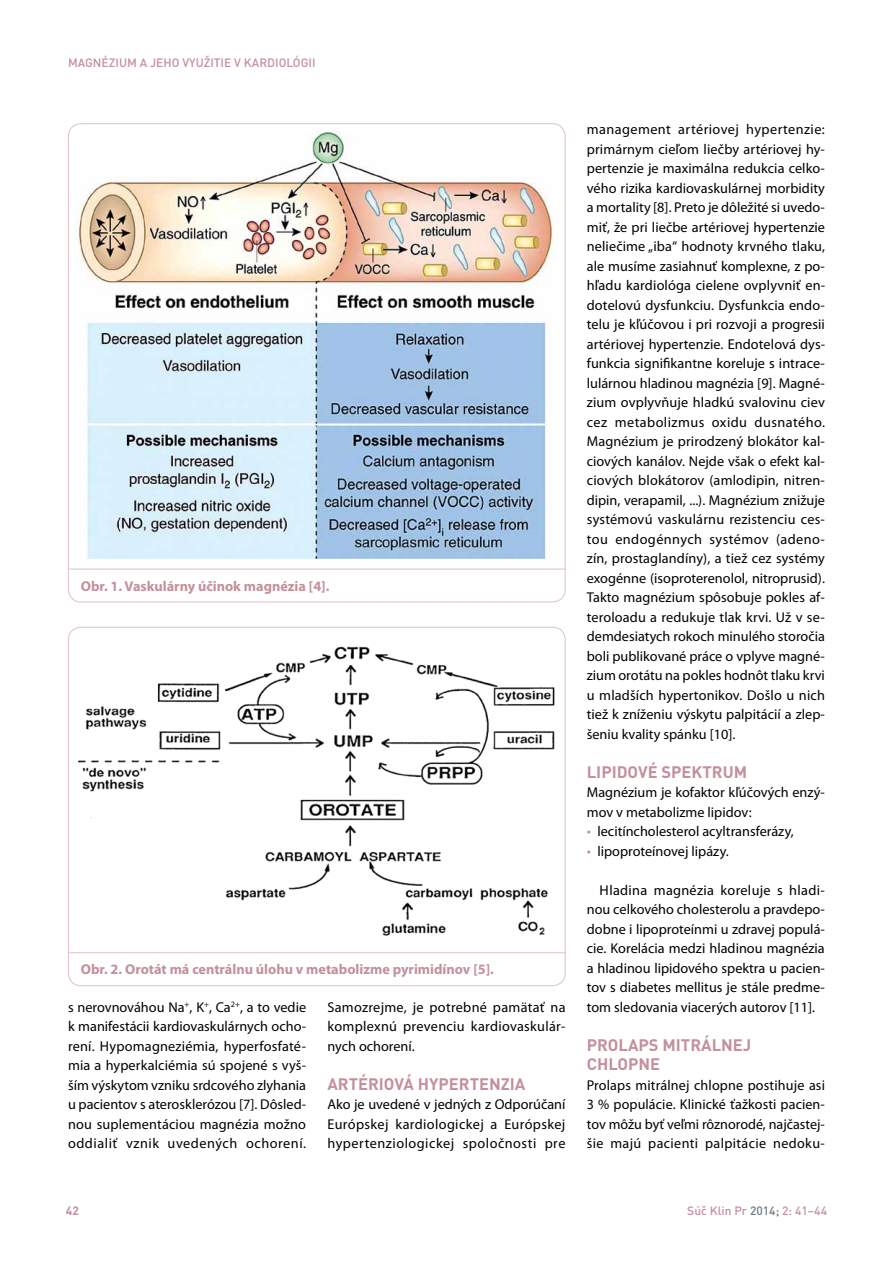
<style>
.page{position:relative;width:893px;height:1263px;background:#fff}
.page>*{position:absolute;margin:0;border:0;box-sizing:border-box;transform-origin:0 0}
.t1{font:700 16.5px/19.5px "DINCE";color:#c3909b}
.t2{font:14.25px/19.5px "Myriad Pro";color:#000;text-align:justify}
.t3{font:700 14.25px "Myriad Pro";color:#c3909b}
.t4{font:500 12px "DINCE";color:#c3909b}
.t5{font:700 12px "DINCE";color:#c3909b}
.s1{font-size:15px;color:#c3909b}
.s2{color:#6b7b84}
</style>
<div class="page">
<img style="left:78px;top:131px;width:480px;height:427px">
<hr style="left:68px;top:569px;width:498px;height:1px;background:#dfc1c6">
<img style="left:77px;top:646px;width:478px;height:290px">
<hr style="left:68px;top:952px;width:498px;height:1px;background:#dfc1c6">
<p class="t4" style="left:68px;top:55px;width:249px">MAGNÉZIUM A JEHO VYUŽITIE V KARDIOLÓGII</p>
<p class="t3" style="left:81px;top:577px;width:250px">Obr. 1. Vaskulárny účinok magnézia [4].</p>
<p class="t3" style="left:81px;top:960px;width:415px">Obr. 2. Orotát má centrálnu úlohu v metabolizme pyrimidínov [5].</p>
<p class="t2" style="left:68px;top:997px;width:240px">s nerovnováhou Na<sup>+</sup>, K<sup>+</sup>, Ca<sup>2+</sup>, a to vedie k manifestácii kardiovaskulárnych ocho&shy;rení. Hypomagneziémia, hyperfosfaté&shy;mia a hyperkalciémia sú spojené s vyš&shy;ším výskytom vzniku srdcového zlyhania u pacientov s aterosklerózou [7]. Dôsled&shy;nou suplementáciou magnézia možno oddialiť vznik uvedených ochorení.</p>
<p class="t2" style="left:327px;top:997px;width:240px">Samozrejme, je potrebné pamätať na komplexnú prevenciu kardiovaskulár&shy;nych ochorení.</p>
<p class="t1" style="left:327px;top:1073px;width:198px">ARTÉRIOVÁ HYPERTENZIA</p>
<p class="t2" style="left:327px;top:1095px;width:240px">Ako je uvedené v jedných z Odporúčaní Európskej kardiologickej a Európskej hypertenziologickej spoločnosti pre</p>
<p class="t2" style="left:587px;top:120px;width:240px">management artériovej hypertenzie: primárnym cieľom liečby artériovej hy&shy;pertenzie je maximálna redukcia celko&shy;vého rizika kardiovaskulárnej morbidity a mortality [8]. Preto je dôležité si uvedo&shy;miť, že pri liečbe artériovej hypertenzie neliečime „iba“ hodnoty krvného tlaku, ale musíme zasiahnuť komplexne, z po&shy;hľadu kardiológa cielene ovplyvniť en&shy;dotelovú dysfunkciu. Dysfunkcia endo&shy;telu je kľúčovou i pri rozvoji a progresii artériovej hypertenzie. Endotelová dys&shy;funkcia signifikantne koreluje s intrace&shy;lulárnou hladinou magnézia [9]. Magné&shy;zium ovplyvňuje hladkú svalovinu ciev cez metabolizmus oxidu dusnatého.<br>Magnézium je prirodzený blokátor kal&shy;ciových kanálov. Nejde však o efekt kal&shy;ciových blokátorov (amlodipin, nitren&shy;dipin, verapamil, ...). Magnézium znižuje systémovú vaskulárnu rezistenciu ces&shy;tou endogénnych systémov (adeno&shy;zín, prostaglandíny), a tiež cez systémy exogénne (isoproterenolol, nitroprusid).<br>Takto magnézium spôsobuje pokles af&shy;teroloadu a redukuje tlak krvi. Už v se&shy;demdesiatych rokoch minulého storočia boli publikované práce o vplyve magné&shy;zium orotátu na pokles hodnôt tlaku krvi u mladších hypertonikov. Došlo u nich tiež k zníženiu výskytu palpitácií a zlep&shy;šeniu kvality spánku [10].</p>
<p class="t1" style="left:587px;top:761px;width:159px">LIPIDOVÉ SPEKTRUM</p>
<p class="t2" style="left:587px;top:783px;width:240px">Magnézium je kofaktor kľúčových enzý&shy;mov v metabolizme lipidov:</p>
<p class="t2" style="left:587px;top:822px;width:208px"><span class="s1">•</span> lecitíncholesterol acyltransferázy,</p>
<p class="t2" style="left:587px;top:841px;width:144px"><span class="s1">•</span> lipoproteínovej lipázy.</p>
<p class="t2" style="left:587px;top:880px;width:240px;text-indent:13px">Hladina magnézia koreluje s hladi&shy;nou celkového cholesterolu a pravdepo&shy;dobne i lipoproteínmi u zdravej populá&shy;cie. Korelácia medzi hladinou magnézia a hladinou lipidového spektra u pacien&shy;tov s diabetes mellitus je stále predme&shy;tom sledovania viacerých autorov [11].</p>
<p class="t1" style="left:587px;top:1034px;width:162px">PROLAPS M ITRÁLNEJ<br>CHLOPNE</p>
<p class="t2" style="left:587px;top:1075px;width:240px">Prolaps mitrálnej chlopne postihuje asi 3 % populácie. Klinické ťažkosti pacien&shy;tov môžu byť veľmi rôznorodé, najčastej&shy;šie majú pacienti palpitácie nedoku-</p>
<p class="t5" style="left:66px;top:1202px;width:15px">42</p>
<p class="t4" style="left:687px;top:1203px;width:141px">SÚČ KLIN PR <span class="s2">2014;</span> 2: 41–44</p>
</div>
